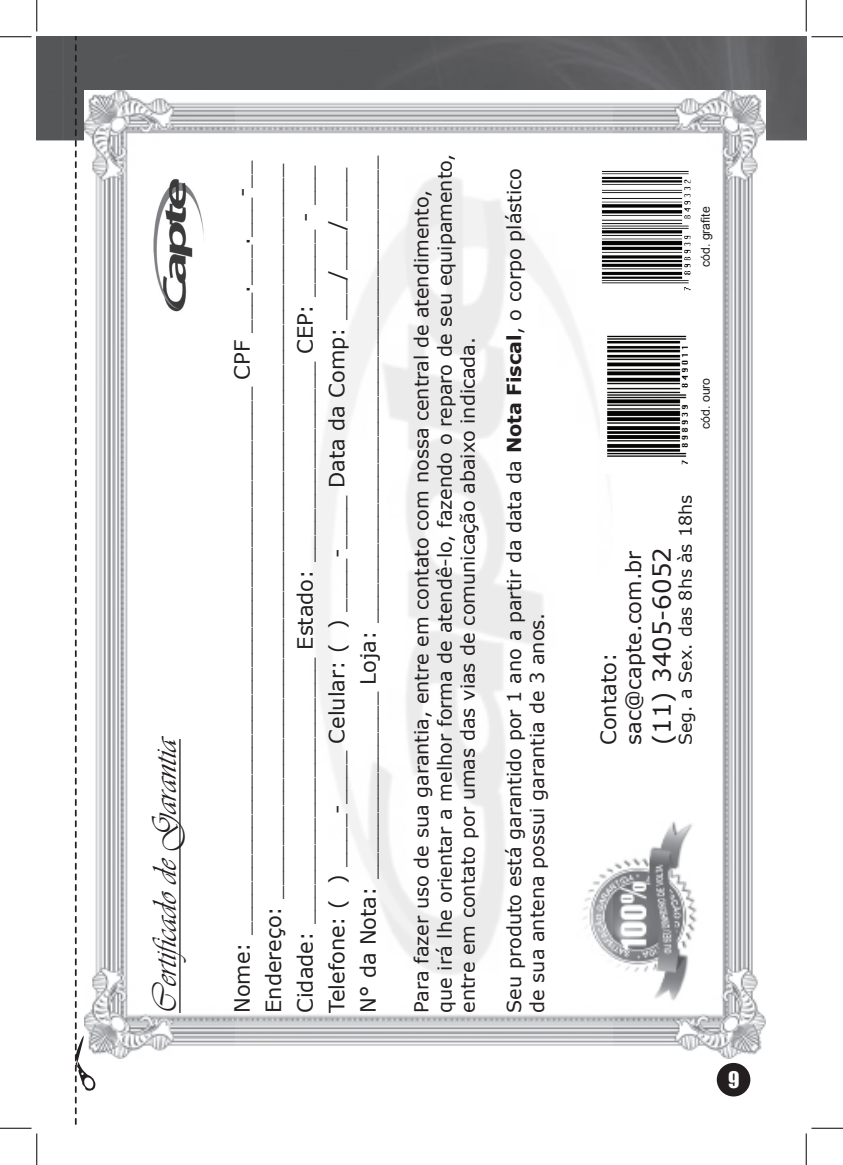
<style>
.page{position:relative;width:843px;height:1165px;background:#fff}
.page>*{position:absolute;margin:0;border:0;box-sizing:border-box;transform-origin:0 0}
.t1{font:35px "Vivaldii";color:#231f20}
.t2{font:24.5px "Verdana";color:#231f20}
.t3{font:21px/31.5px "Verdana";color:#231f20}
.t4{font:21px "Impact";color:#fff}
.t5{font:19.25px/23.1px "Verdana";color:#231f20}
.t6{font:17.5px "Verdana";color:#231f20}
.t7{font:12.25px "Arial";color:#231f20}
.s1{font-weight:700}
</style>
<div class="page">
<div style="left:716px;top:1063px;width:34px;height:33px;background:#231f20;border-radius:50%"></div>
<img style="left:37px;top:37px;width:769px;height:103px">
<img style="left:96px;top:91px;width:669px;height:968px">
<img style="left:235px;top:106px;width:377px;height:943px">
<hr style="left:179px;top:739px;width:1px;height:274px;background:#231f20">
<img style="left:143px;top:160px;width:67px;height:166px">
<svg style="left:75px;top:37px;width:21px;height:1087px"></svg>
<img style="left:600px;top:328px;width:92px;height:146px">
<img style="left:597px;top:168px;width:96px;height:127px">
<hr style="left:0;top:36px;width:32px;height:1px;background:#000">
<hr style="left:811px;top:36px;width:31px;height:1px;background:#000">
<hr style="left:0;top:1128px;width:32px;height:1px;background:#000">
<hr style="left:811px;top:1128px;width:31px;height:1px;background:#000">
<hr style="left:36px;top:0;width:1px;height:32px;background:#000">
<hr style="left:36px;top:1133px;width:1px;height:32px;background:#000">
<hr style="left:805px;top:0;width:1px;height:32px;background:#000">
<hr style="left:805px;top:1133px;width:1px;height:32px;background:#000">
<h1 class="t1" style="left:144px;top:1013px;width:279px;rotate:-90deg">Certificado de Garantia</h1>
<p class="t3" style="left:226px;top:1013px;width:858px;rotate:-90deg">Nome: _________________________________________ CPF ___.___.___-__ Endereço: _______________________________________________________ Cidade: ____________________ Estado: _______________ CEP: _____ - ___ Telefone: ( ) ____-____ Celular: ( ) ____-____ Data da Comp: ___/___/____ N° da Nota: ______________ Loja: ___________________________________</p>
<p class="t5" style="left:410px;top:1013px;width:861px;rotate:-90deg">Para fazer uso de sua garantia, entre em contato com nossa central de atendimento, que irá lhe orientar a melhor forma de atendê-lo, fazendo o reparo de seu equipamento, entre em contato por umas das vias de comunicação abaixo indicada.</p>
<p class="t5" style="left:502px;top:1013px;width:846px;rotate:-90deg">Seu produto está garantido por 1 ano a partir da data da <span class="s1">Nota Fiscal</span>, o corpo plástico de sua antena possui garantia de 3 anos.</p>
<p class="t7" style="left:697px;top:267px;width:62px;rotate:-90deg">cód. grafite</p>
<p class="t7" style="left:697px;top:429px;width:53px;rotate:-90deg">cód. ouro</p>
<p class="t6" style="left:673px;top:745px;width:252px;rotate:-90deg">Seg. a Sex. das 8hs às 18hs</p>
<p class="t3" style="left:595px;top:745px;width:196px;line-height:25.2px;rotate:-90deg">Contato: sac@capte.com.br</p>
<p class="t2" style="left:645px;top:745px;width:199px;rotate:-90deg">(11) 3405-6052</p>
<p class="t4" style="left:728px;top:1063px;width:13px">9</p>
</div>
